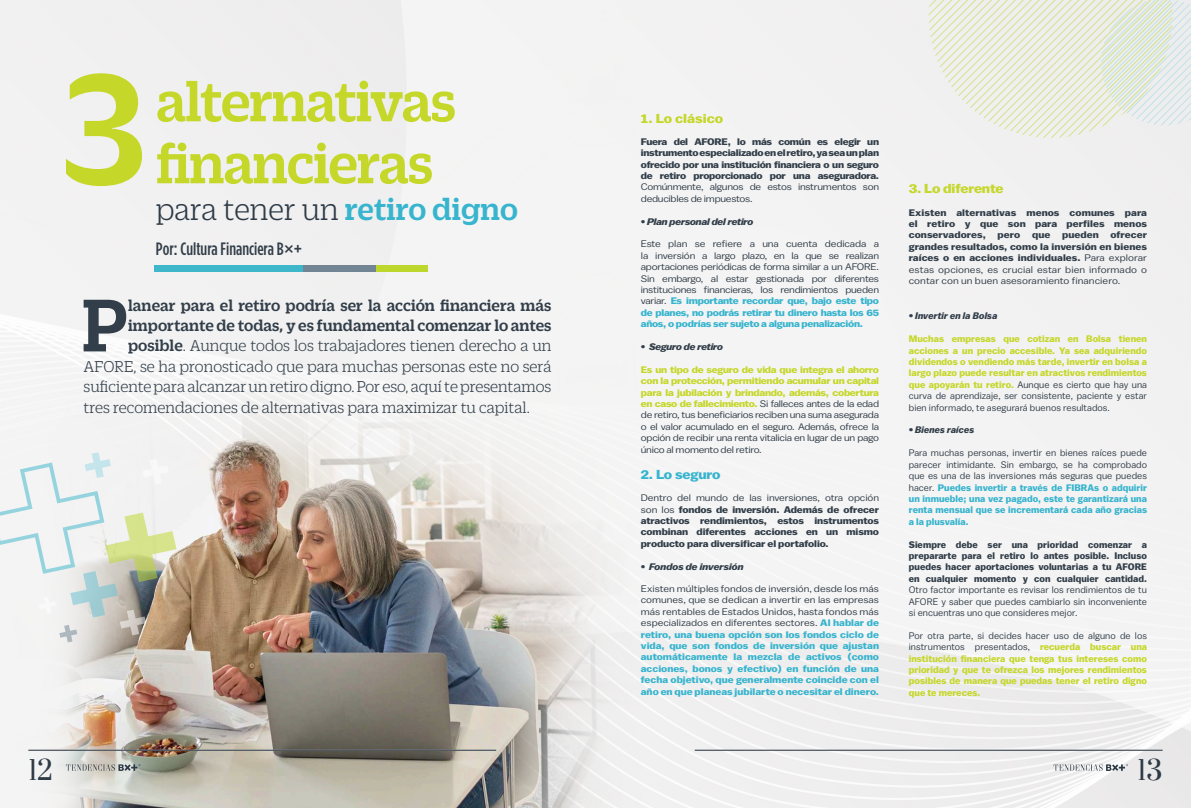
<style>
.page{position:relative;width:1191px;height:808px;background:#fff}
.page>*{position:absolute;margin:0;border:0;box-sizing:border-box;transform-origin:0 0}
.t1{font:500 170px "Duplicate Slab";color:#c5d729}
.t2{font:500 80.8px "Duplicate Slab";color:#323e49}
.t3{font:500 60px/62px "Duplicate Slab";letter-spacing:-.025em;color:#c5d729}
.t4{font:300 33px "Duplicate Slab";color:#2e3b46}
.t5{font:26px "Prata";color:#2e3b46}
.t6{font:500 17.9px "Gotham Condensed";color:#323e49}
.t7{font:300 17px "Duplicate Slab";color:#323e49}
.t8{font:500 17px "Duplicate Slab";color:#323e49}
.t9{font:700 13px "Balto";letter-spacing:-.01em;color:#c5d729;scale:1.11 1}
.t10{font:700 13px "Balto";letter-spacing:-.015em;color:#37b4ce;scale:1.11 1}
.t11{font:9.5px/11.4px "Balto";letter-spacing:-.025em;color:#323e49;text-align:justify;scale:1.11 1}
.t12{font:700 9.5px/11.4px "Balto";letter-spacing:-.01em;color:#323e49;text-align:justify;scale:1.11 1}
.t13{font:700 9.5px/11.4px "Balto";letter-spacing:.005em;color:#c5d729;text-align:justify}
.t14{font:700 9.5px/11.4px "Balto";color:#37b4ce;text-align:justify;scale:1.11 1}
.t15{font:9.5px/11.4px "Balto";letter-spacing:-.025em;color:#323e49;text-align:justify}
.t16{font:700 9.5px/11.4px "Balto";letter-spacing:-.01em;color:#323e49;text-align:justify}
.t17{font:italic 700 9.5px "Balto";letter-spacing:-.01em;color:#323e49;scale:1.11 1}
.t18{font:italic 700 9.5px "Balto";letter-spacing:-.03em;color:#323e49;scale:1.11 1}
.s1{font-weight:500;color:#37b4ce}
.s2{font-family:"Balto"}
.s3{font-weight:500}
.s4{font-weight:700;color:#37b4ce}
.s5{font-weight:700;color:#c5d729}
.s6{font-weight:400}
.s7{font-weight:400;color:#323e49}
</style>
<div class="page">
<img style="left:0;top:0;width:667px;height:808px">
<svg style="left:66px;top:764px;width:74px;height:7px"></svg>
<svg style="left:1053px;top:764px;width:75px;height:7px"></svg>
<hr style="left:694px;top:750px;width:468px;height:1px;background:#2e3b46">
<svg style="left:928px;top:0;width:263px;height:138px"></svg>
<div style="left:154px;top:265px;width:150px;height:7px;background:#3eb7cb"></div>
<div style="left:304px;top:265px;width:72px;height:7px;background:#728594"></div>
<div style="left:376px;top:265px;width:51px;height:7px;background:#bdd72d"></div>
<hr style="left:28px;top:750px;width:468px;height:1px;background:#2e3b46">
<svg style="left:0;top:452px;width:176px;height:190px"></svg>
<h1 class="t1" style="left:62px;top:16px;width:86px">3</h1>
<h3 class="t3" style="left:156px;top:66px;width:302px">alternativas financieras</h3>
<h3 class="t4" style="left:156px;top:189px;width:363px">para tener un <span class="s1">retiro digno</span></h3>
<h3 class="t6" style="left:156px;top:239px;width:147px">Por: Cultura Financiera B<span class="s2">×</span>+</h3>
<h2 class="t2" style="left:81px;top:271px;width:48px">P</h2>
<h3 class="t8" style="left:128px;top:294px;width:425px">lanear para el retiro podría ser la acción financiera más</h3>
<h3 class="t8" style="left:128px;top:314px;width:425px">importante de todas, y es fundamental comenzar lo antes</h3>
<h3 class="t7" style="left:128px;top:335px;width:425px"><span class="s3">posible</span>. Aunque todos los trabajadores tienen derecho a un</h3>
<h3 class="t7" style="left:84px;top:356px;width:469px">AFORE, se ha pronosticado que para muchas personas este no será</h3>
<h3 class="t7" style="left:84px;top:376px;width:469px">suficiente para alcanzar un retiro digno. Por eso, aquí te presentamos</h3>
<h3 class="t7" style="left:84px;top:397px;width:448px">tres recomendaciones de alternativas para maximizar tu capital.</h3>
<h3 class="t9" style="left:641px;top:110px;width:76px">1. Lo clásico</h3>
<p class="t12" style="left:641px;top:136px;width:216px">Fuera del AFORE, lo más común es elegir un instrumento especializado en el retiro, ya sea un plan ofrecido por una institución financiera o un seguro de retiro proporcionado por una aseguradora.</p>
<p class="t11" style="left:641px;top:181px;width:216px">Comúnmente, algunos de estos instrumentos son deducibles de impuestos.</p>
<p class="t17" style="left:641px;top:215px;width:103px">• Plan personal del retiro</p>
<p class="t11" style="left:641px;top:238px;width:216px">Este plan se refiere a una cuenta dedicada a la inversión a largo plazo, en la que se realizan aportaciones periódicas de forma similar a un AFORE.<br>Sin embargo, al estar gestionada por diferentes instituciones financieras, los rendimientos pueden variar. <span class="s4">Es importante recordar que, bajo este tipo de planes, no podrás retirar tu dinero hasta los 65 años, o podrías ser sujeto a alguna penalización.</span></p>
<p class="t18" style="left:641px;top:341px;width:76px">• Seguro de retiro</p>
<p class="t11" style="left:641px;top:363px;width:216px"><span class="s5">Es un tipo de seguro de vida que integra el ahorro con la protección, permitiendo acumular un capital para la jubilación y brindando, además, cobertura en caso de fallecimiento.</span> Si falleces antes de la edad de retiro, tus beneficiarios reciben una suma asegurada o el valor acumulado en el seguro. Además, ofrece la opción de recibir una renta vitalicia en lugar de un pago único al momento del retiro.</p>
<h3 class="t10" style="left:641px;top:467px;width:73px">2. Lo seguro</h3>
<p class="t12" style="left:641px;top:492px;width:216px"><span class="s6">Dentro del mundo de las inversiones, otra opción son los</span> fondos de inversión. Además de ofrecer atractivos rendimientos, estos instrumentos combinan diferentes acciones en un mismo producto para diversificar el portafolio.</p>
<p class="t17" style="left:641px;top:561px;width:94px">• Fondos de inversión</p>
<p class="t14" style="left:641px;top:583px;width:216px"><span class="s7">Existen múltiples fondos de inversión, desde los más comunes, que se dedican a invertir en las empresas más rentables de Estados Unidos, hasta fondos más especializados en diferentes sectores.</span> Al hablar de retiro, una buena opción son los fondos ciclo de vida, que son fondos de inversión que ajustan automáticamente la mezcla de activos (como acciones, bonos y efectivo) en función de una fecha objetivo, que generalmente coincide con el año en que planeas jubilarte o necesitar el dinero.</p>
<h3 class="t9" style="left:909px;top:181px;width:87px">3. Lo diferente</h3>
<p class="t12" style="left:909px;top:206px;width:216px">Existen alternativas menos comunes para el retiro y que son para perfiles menos conservadores, pero que pueden ofrecer grandes resultados, como la inversión en bienes raíces o en acciones individuales. <span class="s6">Para explorar estas opciones, es crucial estar bien informado o contar con un buen asesoramiento financiero.</span></p>
<p class="t17" style="left:909px;top:310px;width:81px">• Invertir en la Bolsa</p>
<p class="t13" style="left:909px;top:333px;width:240px">Muchas empresas que cotizan en Bolsa tienen acciones a un precio accesible. Ya sea adquiriendo dividendos o vendiendo más tarde, invertir en bolsa a largo plazo puede resultar en atractivos rendimientos que apoyarán tu retiro. <span class="s7">Aunque es cierto que hay una curva de aprendizaje, ser consistente, paciente y estar bien informado, te asegurará buenos resultados.</span></p>
<p class="t17" style="left:909px;top:424px;width:61px">• Bienes raíces</p>
<p class="t15" style="left:909px;top:447px;width:240px">Para muchas personas, invertir en bienes raíces puede parecer intimidante. Sin embargo, se ha comprobado que es una de las inversiones más seguras que puedes hacer. <span class="s4">Puedes invertir a través de FIBRAs o adquirir un inmueble; una vez pagado, este te garantizará una renta mensual que se incrementará cada año gracias a la plusvalía.</span></p>
<p class="t16" style="left:909px;top:538px;width:240px">Siempre debe ser una prioridad comenzar a prepararte para el retiro lo antes posible. Incluso puedes hacer aportaciones voluntarias a tu AFORE en cualquier momento y con cualquier cantidad.</p>
<p class="t15" style="left:909px;top:584px;width:240px">Otro factor importante es revisar los rendimientos de tu AFORE y saber que puedes cambiarlo sin inconveniente si encuentras uno que consideres mejor.</p>
<p class="t13" style="left:909px;top:629px;width:240px"><span class="s7">Por otra parte, si decides hacer uso de alguno de los instrumentos presentados,</span> recuerda buscar una institución financiera que tenga tus intereses como prioridad y que te ofrezca los mejores rendimientos posibles de manera que puedas tener el retiro digno que te mereces.</p>
<h3 class="t5" style="left:28px;top:748px;width:26px">12</h3>
<h3 class="t5" style="left:1137px;top:748px;width:27px">13</h3>
</div>
